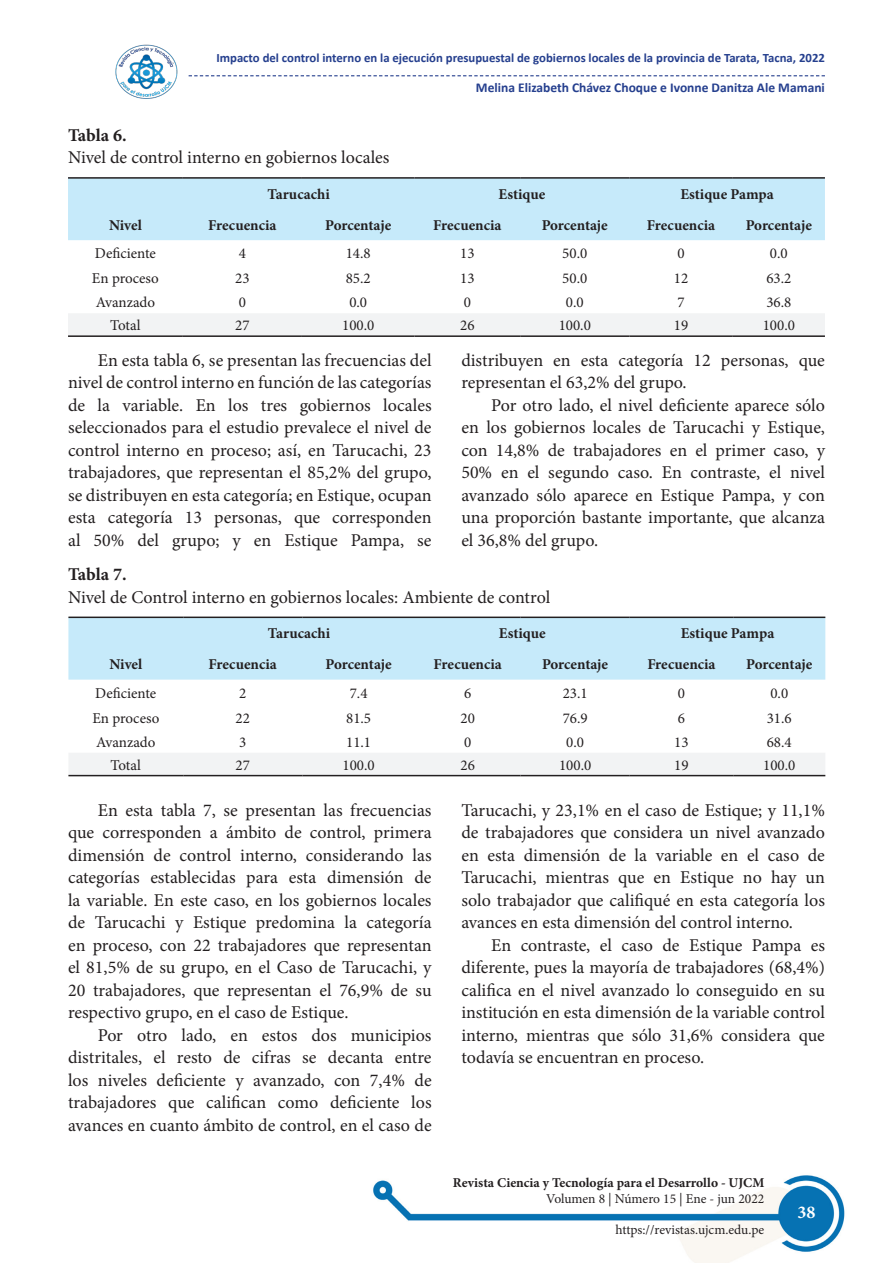
<style>
.page{position:relative;width:893px;height:1263px;background:#fff}
.page>*{position:absolute;margin:0;border:0;box-sizing:border-box;transform-origin:0 0}
.t1{font:18px/22.5px "Minion Pro";color:#231f20;text-align:justify}
.t2{font:700 18px "Minion Pro";letter-spacing:-.005em;color:#231f20}
.t3{font:700 18px "Minion Pro";color:#fff}
.t4{font:15px "Minion Pro";color:#231f20}
.t5{font:700 15px "Minion Pro";color:#231f20}
.t6{font:13.5px "Minion Pro";color:#231f20}
.t7{font:700 13.5px "Calibri";color:#253f8e}
.t8{font:700 13.5px "Minion Pro";color:#231f20}
.t9{font:700 12.75px "Calibri";color:#253f8e}
</style>
<div class="page">
<img style="left:68px;top:75px;width:777px;height:1188px">
<svg style="left:189px;top:75px;width:636px;height:1px"></svg>
<img style="left:113px;top:44px;width:66px;height:57px">
<div style="left:68px;top:179px;width:757px;height:61px;background:#c6eafa"></div>
<div style="left:68px;top:313px;width:757px;height:22px;background:#f2f3f4"></div>
<hr style="left:68px;top:177px;width:115px;height:2px;background:#231f20">
<hr style="left:183px;top:177px;width:119px;height:2px;background:#231f20">
<hr style="left:302px;top:177px;width:113px;height:2px;background:#231f20">
<hr style="left:415px;top:177px;width:105px;height:2px;background:#231f20">
<hr style="left:520px;top:177px;width:109px;height:2px;background:#231f20">
<hr style="left:629px;top:177px;width:104px;height:2px;background:#231f20">
<hr style="left:733px;top:177px;width:92px;height:2px;background:#231f20">
<hr style="left:68px;top:335px;width:115px;height:2px;background:#231f20">
<hr style="left:183px;top:335px;width:119px;height:2px;background:#231f20">
<hr style="left:302px;top:335px;width:113px;height:2px;background:#231f20">
<hr style="left:415px;top:335px;width:105px;height:2px;background:#231f20">
<hr style="left:520px;top:335px;width:109px;height:2px;background:#231f20">
<hr style="left:629px;top:335px;width:104px;height:2px;background:#231f20">
<hr style="left:733px;top:335px;width:92px;height:2px;background:#231f20">
<div style="left:68px;top:618px;width:757px;height:62px;background:#c6eafa"></div>
<div style="left:68px;top:753px;width:757px;height:22px;background:#f2f3f4"></div>
<hr style="left:68px;top:616px;width:115px;height:2px;background:#231f20">
<hr style="left:183px;top:616px;width:119px;height:2px;background:#231f20">
<hr style="left:302px;top:616px;width:113px;height:2px;background:#231f20">
<hr style="left:415px;top:616px;width:106px;height:2px;background:#231f20">
<hr style="left:521px;top:616px;width:109px;height:2px;background:#231f20">
<hr style="left:630px;top:616px;width:103px;height:2px;background:#231f20">
<hr style="left:733px;top:616px;width:92px;height:2px;background:#231f20">
<hr style="left:68px;top:775px;width:115px;height:1px;background:#231f20">
<hr style="left:183px;top:775px;width:119px;height:1px;background:#231f20">
<hr style="left:302px;top:775px;width:113px;height:1px;background:#231f20">
<hr style="left:415px;top:775px;width:106px;height:1px;background:#231f20">
<hr style="left:521px;top:775px;width:109px;height:1px;background:#231f20">
<hr style="left:630px;top:775px;width:103px;height:1px;background:#231f20">
<hr style="left:733px;top:775px;width:92px;height:1px;background:#231f20">
<p class="t9" style="left:216px;top:49px;width:610px">Impacto del control interno en la ejecución presupuestal de gobiernos locales de la provincia de Tarata, Tacna, 2022</p>
<p class="t7" style="left:476px;top:78px;width:351px">Melina Elizabeth Chávez Choque e Ivonne Danitza Ale Mamani</p>
<p class="t2" style="left:68px;top:122px;width:60px">Tabla 6.</p>
<p class="t1" style="left:68px;top:146px;width:323px">Nivel de control interno en gobiernos locales</p>
<p class="t5" style="left:268px;top:184px;width:64px">Tarucachi</p>
<p class="t5" style="left:498px;top:184px;width:48px">Estique</p>
<p class="t5" style="left:680px;top:184px;width:95px">Estique Pampa</p>
<p class="t5" style="left:109px;top:215px;width:34px">Nivel</p>
<p class="t5" style="left:208px;top:215px;width:70px">Frecuencia</p>
<p class="t5" style="left:325px;top:215px;width:68px">Porcentaje</p>
<p class="t5" style="left:433px;top:215px;width:70px">Frecuencia</p>
<p class="t5" style="left:542px;top:215px;width:68px">Porcentaje</p>
<p class="t5" style="left:647px;top:215px;width:70px">Frecuencia</p>
<p class="t5" style="left:746px;top:215px;width:68px">Porcentaje</p>
<p class="t4" style="left:95px;top:243px;width:63px">Deficiente</p>
<p class="t4" style="left:239px;top:243px;width:9px">4</p>
<p class="t4" style="left:346px;top:243px;width:27px">14.8</p>
<p class="t4" style="left:460px;top:243px;width:16px">13</p>
<p class="t4" style="left:562px;top:243px;width:27px">50.0</p>
<p class="t4" style="left:677px;top:243px;width:9px">0</p>
<p class="t4" style="left:770px;top:243px;width:19px">0.0</p>
<p class="t4" style="left:92px;top:268px;width:68px">En proceso</p>
<p class="t4" style="left:235px;top:268px;width:16px">23</p>
<p class="t4" style="left:346px;top:268px;width:27px">85.2</p>
<p class="t4" style="left:460px;top:268px;width:16px">13</p>
<p class="t4" style="left:562px;top:268px;width:27px">50.0</p>
<p class="t4" style="left:674px;top:268px;width:16px">12</p>
<p class="t4" style="left:766px;top:268px;width:27px">63.2</p>
<p class="t4" style="left:96px;top:292px;width:61px">Avanzado</p>
<p class="t4" style="left:239px;top:292px;width:9px">0</p>
<p class="t4" style="left:349px;top:292px;width:19px">0.0</p>
<p class="t4" style="left:464px;top:292px;width:9px">0</p>
<p class="t4" style="left:566px;top:292px;width:19px">0.0</p>
<p class="t4" style="left:677px;top:292px;width:9px">7</p>
<p class="t4" style="left:766px;top:292px;width:27px">36.8</p>
<p class="t4" style="left:110px;top:315px;width:32px">Total</p>
<p class="t4" style="left:235px;top:315px;width:16px">27</p>
<p class="t4" style="left:342px;top:315px;width:34px">100.0</p>
<p class="t4" style="left:460px;top:315px;width:16px">26</p>
<p class="t4" style="left:559px;top:315px;width:34px">100.0</p>
<p class="t4" style="left:674px;top:315px;width:16px">19</p>
<p class="t4" style="left:763px;top:315px;width:34px">100.0</p>
<p class="t1" style="left:68px;top:349px;width:365px;text-indent:30px">En esta tabla 6, se presentan las frecuencias del nivel de control interno en función de las categorías de la variable. En los tres gobiernos locales seleccionados para el estudio prevalece el nivel de control interno en proceso; así, en Tarucachi, 23 trabajadores, que representan el 85,2% del grupo, se distribuyen en esta categoría; en Estique, ocupan esta categoría 13 personas, que corresponden al 50% del grupo; y en Estique Pampa, se</p>
<p class="t1" style="left:461px;top:349px;width:365px">distribuyen en esta categoría 12 personas, que representan el 63,2% del grupo.</p>
<p class="t1" style="left:461px;top:394px;width:365px;text-indent:30px">Por otro lado, el nivel deficiente aparece sólo en los gobiernos locales de Tarucachi y Estique, con 14,8% de trabajadores en el primer caso, y 50% en el segundo caso. En contraste, el nivel avanzado sólo aparece en Estique Pampa, y con una proporción bastante importante, que alcanza el 36,8% del grupo.</p>
<p class="t2" style="left:68px;top:562px;width:60px">Tabla 7.</p>
<p class="t1" style="left:68px;top:586px;width:484px">Nivel de Control interno en gobiernos locales: Ambiente de control</p>
<p class="t5" style="left:268px;top:623px;width:64px">Tarucachi</p>
<p class="t5" style="left:499px;top:623px;width:48px">Estique</p>
<p class="t5" style="left:681px;top:623px;width:95px">Estique Pampa</p>
<p class="t5" style="left:109px;top:654px;width:34px">Nivel</p>
<p class="t5" style="left:209px;top:654px;width:70px">Frecuencia</p>
<p class="t5" style="left:326px;top:654px;width:68px">Porcentaje</p>
<p class="t5" style="left:434px;top:654px;width:70px">Frecuencia</p>
<p class="t5" style="left:542px;top:654px;width:68px">Porcentaje</p>
<p class="t5" style="left:647px;top:654px;width:70px">Frecuencia</p>
<p class="t5" style="left:746px;top:654px;width:68px">Porcentaje</p>
<p class="t4" style="left:95px;top:683px;width:63px">Deficiente</p>
<p class="t4" style="left:239px;top:683px;width:9px">2</p>
<p class="t4" style="left:350px;top:683px;width:19px">7.4</p>
<p class="t4" style="left:464px;top:683px;width:9px">6</p>
<p class="t4" style="left:563px;top:683px;width:27px">23.1</p>
<p class="t4" style="left:678px;top:683px;width:9px">0</p>
<p class="t4" style="left:770px;top:683px;width:19px">0.0</p>
<p class="t4" style="left:92px;top:708px;width:68px">En proceso</p>
<p class="t4" style="left:236px;top:708px;width:16px">22</p>
<p class="t4" style="left:346px;top:708px;width:27px">81.5</p>
<p class="t4" style="left:461px;top:708px;width:16px">20</p>
<p class="t4" style="left:563px;top:708px;width:27px">76.9</p>
<p class="t4" style="left:678px;top:708px;width:9px">6</p>
<p class="t4" style="left:767px;top:708px;width:27px">31.6</p>
<p class="t4" style="left:96px;top:732px;width:61px">Avanzado</p>
<p class="t4" style="left:239px;top:732px;width:9px">3</p>
<p class="t4" style="left:346px;top:732px;width:27px">11.1</p>
<p class="t4" style="left:464px;top:732px;width:9px">0</p>
<p class="t4" style="left:566px;top:732px;width:19px">0.0</p>
<p class="t4" style="left:674px;top:732px;width:16px">13</p>
<p class="t4" style="left:767px;top:732px;width:27px">68.4</p>
<p class="t4" style="left:111px;top:755px;width:32px">Total</p>
<p class="t4" style="left:236px;top:755px;width:16px">27</p>
<p class="t4" style="left:343px;top:755px;width:34px">100.0</p>
<p class="t4" style="left:461px;top:755px;width:16px">26</p>
<p class="t4" style="left:559px;top:755px;width:34px">100.0</p>
<p class="t4" style="left:674px;top:755px;width:16px">19</p>
<p class="t4" style="left:763px;top:755px;width:34px">100.0</p>
<p class="t1" style="left:68px;top:799px;width:365px;text-indent:30px">En esta tabla 7, se presentan las frecuencias que corresponden a ámbito de control, primera dimensión de control interno, considerando las categorías establecidas para esta dimensión de la variable. En este caso, en los gobiernos locales de Tarucachi y Estique predomina la categoría en proceso, con 22 trabajadores que representan el 81,5% de su grupo, en el Caso de Tarucachi, y 20 trabajadores, que representan el 76,9% de su respectivo grupo, en el caso de Estique.</p>
<p class="t1" style="left:68px;top:1024px;width:365px;text-indent:30px">Por otro lado, en estos dos municipios distritales, el resto de cifras se decanta entre los niveles deficiente y avanzado, con 7,4% de trabajadores que califican como deficiente los avances en cuanto ámbito de control, en el caso de</p>
<p class="t1" style="left:461px;top:799px;width:365px">Tarucachi, y 23,1% en el caso de Estique; y 11,1% de trabajadores que considera un nivel avanzado en esta dimensión de la variable en el caso de Tarucachi, mientras que en Estique no hay un solo trabajador que califiqué en esta categoría los avances en esta dimensión del control interno.</p>
<p class="t1" style="left:461px;top:934px;width:365px;text-indent:30px">En contraste, el caso de Estique Pampa es diferente, pues la mayoría de trabajadores (68,4%) califica en el nivel avanzado lo conseguido en su institución en esta dimensión de la variable control interno, mientras que sólo 31,6% considera que todavía se encuentran en proceso.</p>
<p class="t8" style="left:453px;top:1173px;width:313px">Revista Ciencia y Tecnología para el Desarrollo - UJCM</p>
<p class="t6" style="left:546px;top:1189px;width:220px">Volumen 8 | Número 15 | Ene - jun 2022</p>
<p class="t6" style="left:616px;top:1220px;width:150px">https://revistas.ujcm.edu.pe</p>
<p class="t3" style="left:797px;top:1199px;width:19px">38</p>
</div>
